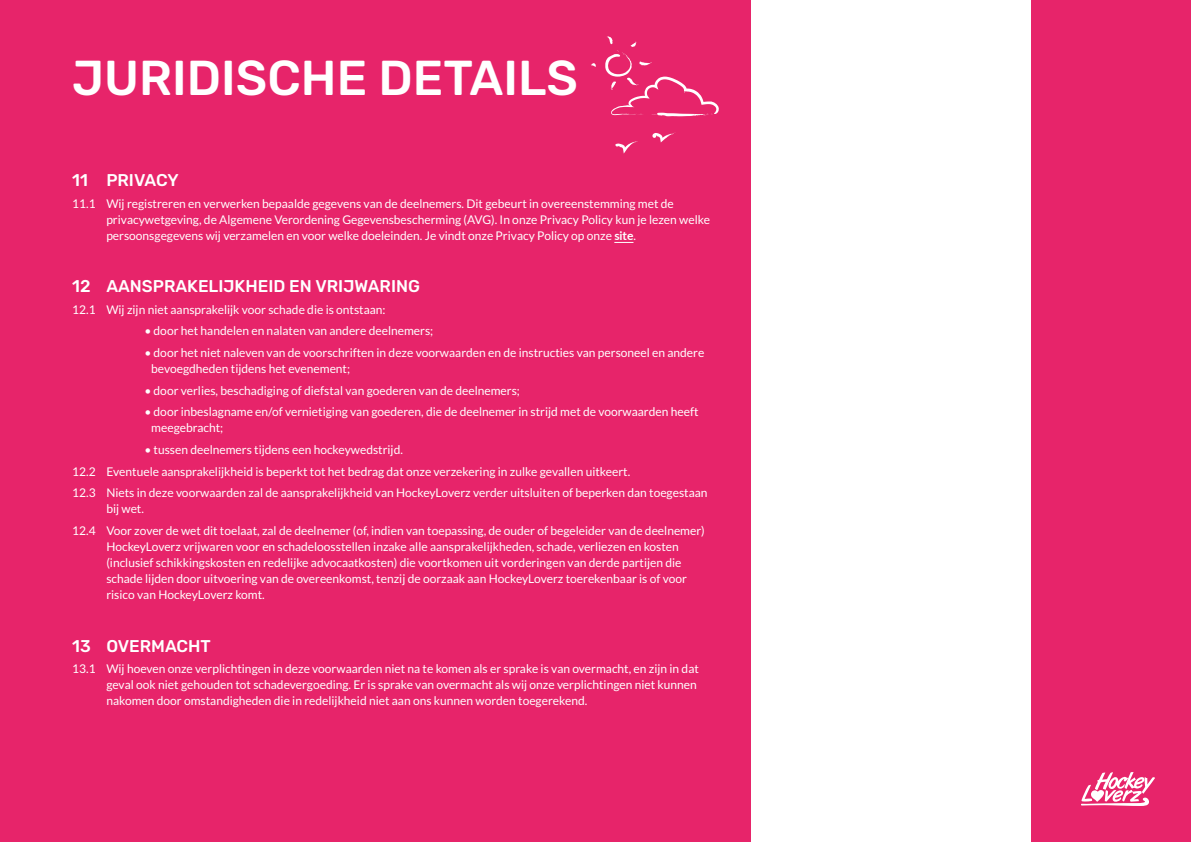
<style>
.page{position:relative;width:1191px;height:842px;background:#e7246a}
.page>*{position:absolute;margin:0;border:0;box-sizing:border-box;transform-origin:0 0}
.t1{font:500 49px "Rubik";color:#fff}
.t2{font:500 17px "Rubik";color:#fff}
.t3{font:12px/16px "Lato";color:#fff}
.s1{font-weight:700}
</style>
<div class="page">
<div style="left:751px;top:0;width:279px;height:842px;background:#fff"></div>
<svg style="left:1081px;top:772px;width:74px;height:34px"></svg>
<svg style="left:614px;top:242px;width:19px;height:1px"></svg>
<svg style="left:591px;top:63px;width:5px;height:4px"></svg>
<svg style="left:605px;top:36px;width:114px;height:80px"></svg>
<svg style="left:615px;top:141px;width:23px;height:13px"></svg>
<svg style="left:652px;top:133px;width:22px;height:9px"></svg>
<h1 class="t1" style="left:72px;top:50px;width:507px">JURIDISCHE DETAILS</h1>
<h2 class="t2" style="left:72px;top:170px;width:108px">11 PRIVACY</h2>
<p class="t3" style="left:106px;top:195px;width:605px;text-indent:-34px">11.1 Wij registreren en verwerken bepaalde gegevens van de deelnemers. Dit gebeurt in overeenstemming met de privacywetgeving, de Algemene Verordening Gegevensbescherming (AVG). In onze Privacy Policy kun je lezen welke persoonsgegevens wij verzamelen en voor welke doeleinden. Je vindt onze Privacy Policy op onze <span class="s1">site</span>.</p>
<h2 class="t2" style="left:72px;top:276px;width:349px">12 AANSPRAKELIJKHEID EN VRIJWARING</h2>
<p class="t3" style="left:72px;top:301px;width:315px">12.1 Wij zijn niet aansprakelijk voor schade die is ontstaan:</p>
<p class="t3" style="left:144px;top:323px;width:290px">• door het handelen en nalaten van andere deelnemers;</p>
<p class="t3" style="left:151px;top:345px;width:554px;text-indent:-7px">• door het niet naleven van de voorschriften in deze voorwaarden en de instructies van personeel en andere bevoegdheden tijdens het evenement;</p>
<p class="t3" style="left:144px;top:382px;width:377px">• door verlies, beschadiging of diefstal van goederen van de deelnemers;</p>
<p class="t3" style="left:151px;top:404px;width:549px;text-indent:-7px">• door inbeslagname en/of vernietiging van goederen, die de deelnemer in strijd met de voorwaarden heeft meegebracht;</p>
<p class="t3" style="left:72px;top:439px;width:637px;line-height:21.7px;text-indent:72px">• tussen deelnemers tijdens een hockeywedstrijd.<br>12.2 Eventuele aansprakelijkheid is beperkt tot het bedrag dat onze verzekering in zulke gevallen uitkeert.<br>12.3 Niets in deze voorwaarden zal de aansprakelijkheid van HockeyLoverz verder uitsluiten of beperken dan toegestaan</p>
<p class="t3" style="left:72px;top:498px;width:634px;line-height:21.7px;text-indent:34px">bij wet.<br>12.4 Voor zover de wet dit toelaat, zal de deelnemer (of, indien van toepassing, de ouder of begeleider van de deelnemer)</p>
<p class="t3" style="left:106px;top:539px;width:582px">HockeyLoverz vrijwaren voor en schadeloosstellen inzake alle aansprakelijkheden, schade, verliezen en kosten (inclusief schikkingskosten en redelijke advocaatkosten) die voortkomen uit vorderingen van derde partijen die schade lijden door uitvoering van de overeenkomst, tenzij de oorzaak aan HockeyLoverz toerekenbaar is of voor risico van HockeyLoverz komt.</p>
<h2 class="t2" style="left:72px;top:636px;width:140px">13 OVERMACHT</h2>
<p class="t3" style="left:106px;top:661px;width:594px;text-indent:-34px">13.1 Wij hoeven onze verplichtingen in deze voorwaarden niet na te komen als er sprake is van overmacht, en zijn in dat geval ook niet gehouden tot schadevergoeding. Er is sprake van overmacht als wij onze verplichtingen niet kunnen nakomen door omstandigheden die in redelijkheid niet aan ons kunnen worden toegerekend.</p>
</div>
